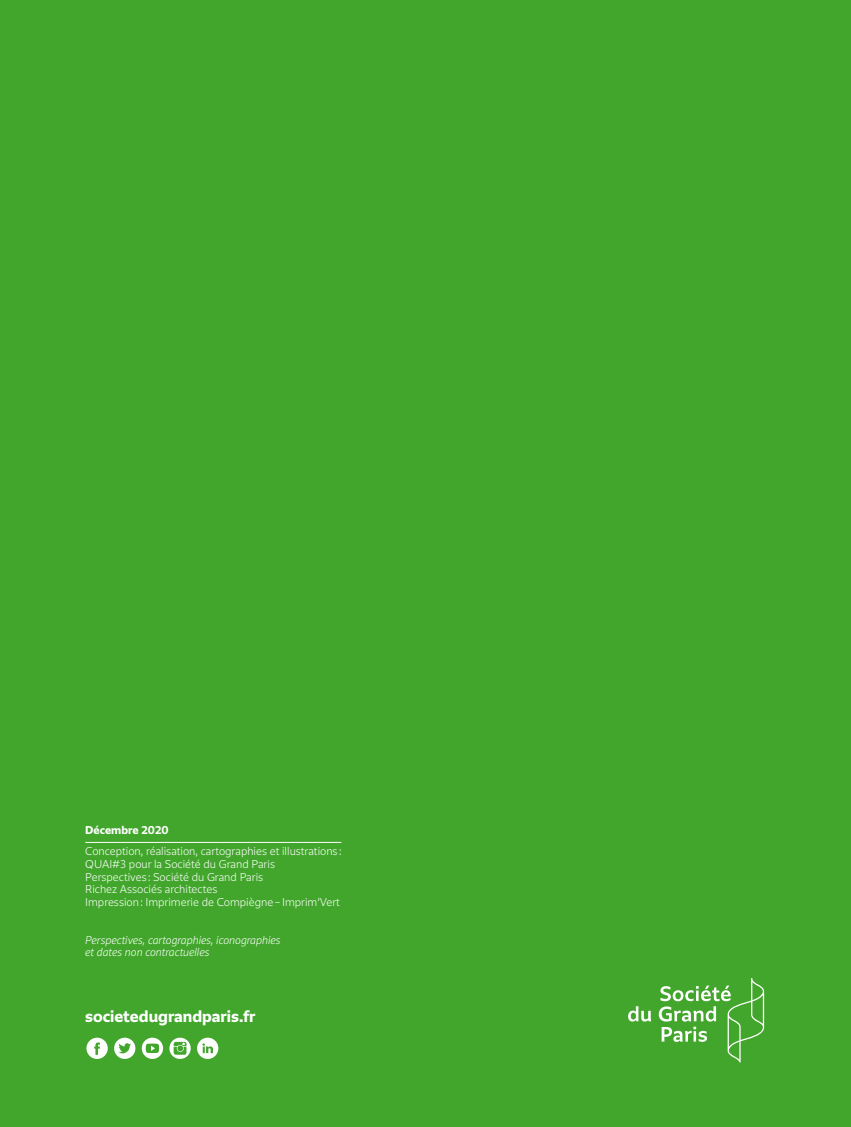
<style>
.page{position:relative;width:851px;height:1127px;background:#fff}
.page>*{position:absolute;margin:0;border:0;box-sizing:border-box;transform-origin:0 0}
.t1{font:700 15px "Grand Paris";color:#fff}
.t2{font:300 expanded 10.5px/12.6px "Grand Paris";color:#fff}
.t3{font:italic 300 expanded 10.5px/12.6px "Grand Paris";color:#fff}
.t4{font:700 10.5px "Grand Paris";color:#fff}
</style>
<div class="page">
<div style="left:0;top:0;width:850px;height:1127px;background:#41a62b"></div>
<svg style="left:628px;top:1006px;width:23px;height:15px"></svg>
<svg style="left:658px;top:978px;width:106px;height:84px"></svg>
<svg style="left:169px;top:1037px;width:22px;height:22px"></svg>
<svg style="left:86px;top:1037px;width:22px;height:22px"></svg>
<svg style="left:114px;top:1037px;width:21px;height:22px"></svg>
<svg style="left:142px;top:1037px;width:21px;height:22px"></svg>
<svg style="left:197px;top:1037px;width:21px;height:22px"></svg>
<hr style="left:85px;top:842px;width:256px;height:1px;background:#fff">
<p class="t4" style="left:85px;top:823px;width:85px">Décembre 2020</p>
<p class="t2" style="left:85px;top:845px;width:257px">Conception, réalisation, cartographies et illustrations :<br>QUAI#3 pour la Société du Grand Paris<br>Perspectives : Société du Grand Paris<br>Richez Associés architectes<br>Impression: Imprimerie de Compiègne–Imprim’Vert</p>
<p class="t3" style="left:85px;top:933px;width:197px">Perspectives, cartographies, iconographies et dates non contractuelles</p>
<h1 class="t1" style="left:85px;top:1007px;width:172px">societedugrandparis.fr</h1>
</div>
